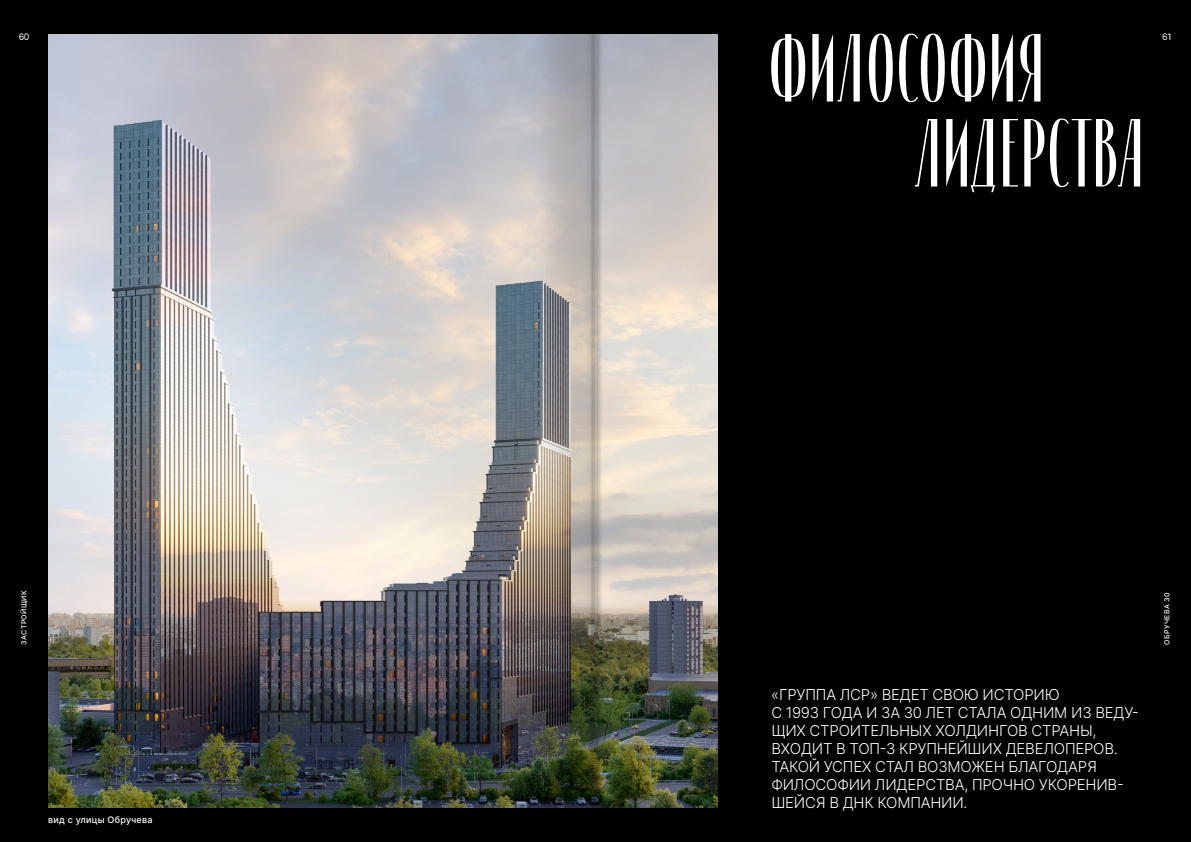
<style>
.page{position:relative;width:1191px;height:842px;background:#000}
.page>*{position:absolute;margin:0;border:0;box-sizing:border-box;transform-origin:0 0}
.t1{font:90px/85px "Winglet";letter-spacing:.065em;color:#fff}
.t2{font:300 15px/18px "Inter";letter-spacing:-.015em;color:#fff}
.t3{font:500 9px "Inter";letter-spacing:.025em;color:#fff}
.t4{font:9px "Inter";color:#fff}
.t5{font:500 7px "Inter";letter-spacing:.06em;color:#fff}
</style>
<div class="page">
<img style="left:48px;top:34px;width:235px;height:774px">
<img style="left:283px;top:34px;width:435px;height:774px">
<p class="t4" style="left:19px;top:30px;width:12px">60</p>
<p class="t5" style="left:19px;top:645px;width:56px;rotate:-90deg">ЗАСТРОЙЩИК</p>
<p class="t3" style="left:48px;top:813px;width:106px">вид с улицы Обручева</p>
<h1 class="t1" style="left:915px;top:27px;width:227px;text-indent:-144px">ФИЛОСОФИЯ<br>ЛИДЕРСТВА</h1>
<p class="t4" style="left:1162px;top:30px;width:11px">61</p>
<p class="t2" style="left:771px;top:685px;width:369px">«ГРУППА ЛСР» ВЕДЕТ СВОЮ ИСТОРИЮ<br>С 1993 ГОДА И ЗА 30 ЛЕТ СТАЛА ОДНИМ ИЗ ВЕДУ-ЩИХ СТРОИТЕЛЬНЫХ ХОЛДИНГОВ СТРАНЫ, ВХОДИТ В ТОП-3 КРУПНЕЙШИХ ДЕВЕЛОПЕРОВ.<br>ТАКОЙ УСПЕХ СТАЛ ВОЗМОЖЕН БЛАГОДАРЯ ФИЛОСОФИИ ЛИДЕРСТВА, ПРОЧНО УКОРЕНИВ-ШЕЙСЯ В ДНК КОМПАНИИ.</p>
<p class="t5" style="left:1161px;top:645px;width:54px;rotate:-90deg">ОБРУЧЕВА 30</p>
</div>
